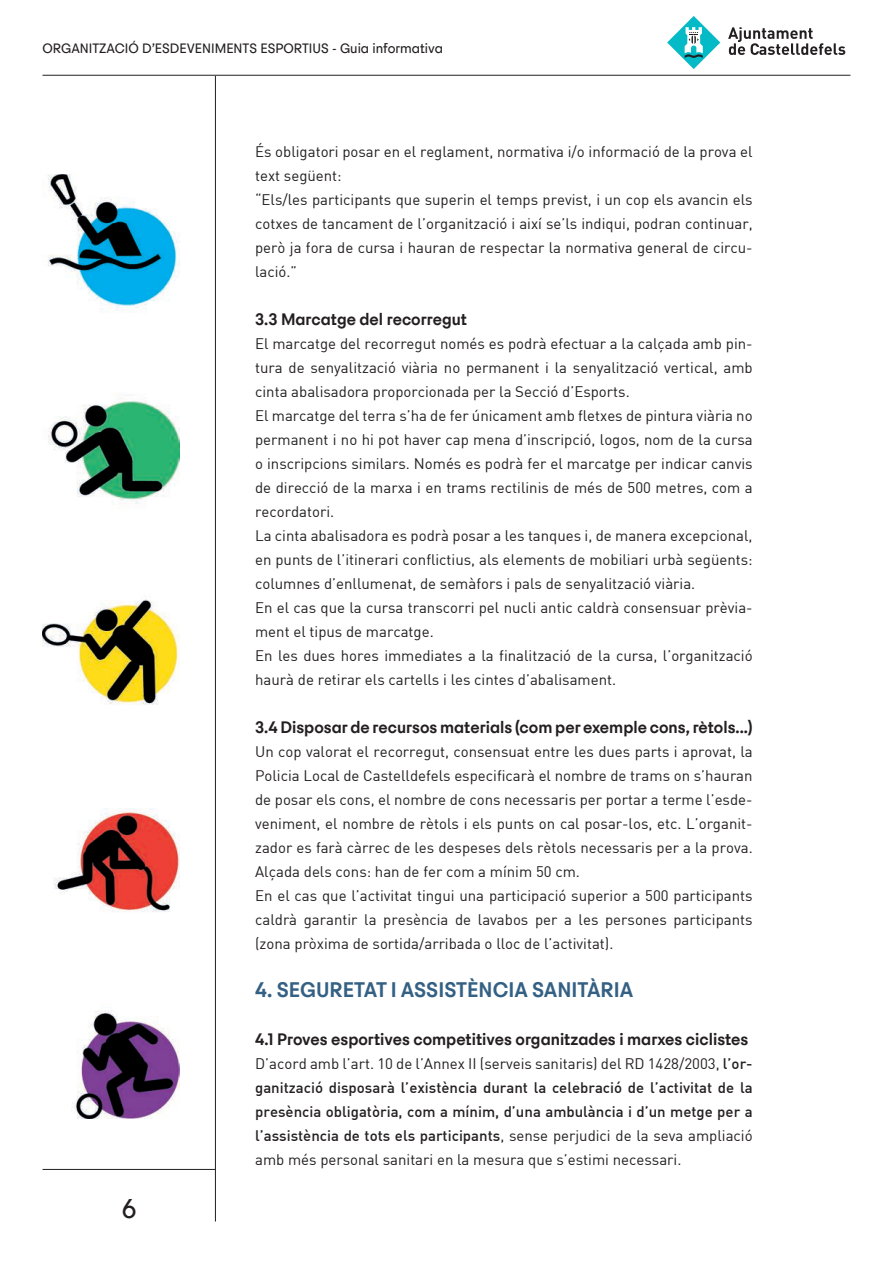
<style>
.page{position:relative;width:893px;height:1263px;background:#fff}
.page>*{position:absolute;margin:0;border:0;box-sizing:border-box;transform-origin:0 0}
.t1{font:27px "Steradian Castelldefels";color:#231f20}
.t2{font:500 21px "Steradian Castelldefels";color:#346084}
.t3{font:500 16.5px "Steradian Castelldefels";color:#231f20}
.t4{font:15px/24px "DIN";color:#231f20}
.t5{font:500 15px/24px "DIN";color:#231f20;text-align:justify}
.t6{font:13.5px "Steradian Castelldefels";color:#231f20}
.s1{font-weight:400}
</style>
<div class="page">
<svg style="left:728px;top:27px;width:117px;height:28px"></svg>
<svg style="left:667px;top:16px;width:53px;height:53px"></svg>
<hr style="left:43px;top:75px;width:807px;height:1px;background:#231f20">
<img style="left:43px;top:174px;width:136px;height:944px">
<hr style="left:215px;top:76px;width:1px;height:1145px;background:#231f20">
<hr style="left:43px;top:1169px;width:172px;height:1px;background:#231f20">
<p class="t6" style="left:43px;top:40px;width:402px">ORGANITZACIÓ D’ESDEVENIMENTS ESPORTIUS - Guia informativa</p>
<h1 class="t1" style="left:122px;top:1193px;width:16px">6</h1>
<p class="t4" style="left:255px;top:140px;width:499px">És obligatori posar en el reglament, normativa i/o informació de la prova el text següent:<br>“Els/les participants que superin el temps previst, i un cop els avancin els cotxes de tancament de l’organització i així se’ls indiqui, podran continuar, però ja fora de cursa i hauran de respectar la normativa general de circu&shy;lació.”</p>
<p class="t3" style="left:255px;top:309px;width:213px">3.3 Marcatge del recorregut</p>
<p class="t4" style="left:255px;top:332px;width:499px">El marcatge del recorregut només es podrà efectuar a la calçada amb pin&shy;tura de senyalització viària no permanent i la senyalització vertical, amb cinta abalisadora proporcionada per la Secció d’Esports.<br>El marcatge del terra s’ha de fer únicament amb fletxes de pintura viària no permanent i no hi pot haver cap mena d’inscripció, logos, nom de la cursa o inscripcions similars. Només es podrà fer el marcatge per indicar canvis de direcció de la marxa i en trams rectilinis de més de 500 metres, com a recordatori.<br>La cinta abalisadora es podrà posar a les tanques i, de manera excepcional, en punts de l’itinerari conflictius, als elements de mobiliari urbà següents: columnes d’enllumenat, de semàfors i pals de senyalització viària.<br>En el cas que la cursa transcorri pel nucli antic caldrà consensuar prèvia&shy;ment el tipus de marcatge.<br>En les dues hores immediates a la finalització de la cursa, l’organització haurà de retirar els cartells i les cintes d’abalisament.</p>
<p class="t3" style="left:255px;top:717px;width:499px">3.4 Disposar de recursos materials (com per exemple cons, rètols...)</p>
<p class="t4" style="left:255px;top:740px;width:499px">Un cop valorat el recorregut, consensuat entre les dues parts i aprovat, la Policia Local de Castelldefels especificarà el nombre de trams on s’hauran de posar els cons, el nombre de cons necessaris per portar a terme l’esde&shy;veniment, el nombre de rètols i els punts on cal posar-los, etc. L’organit&shy;zador es farà càrrec de les despeses dels rètols necessaris per a la prova.<br>Alçada dels cons: han de fer com a mínim 50 cm.<br>En el cas que l’activitat tingui una participació superior a 500 participants caldrà garantir la presència de lavabos per a les persones participants (zona pròxima de sortida/arribada o lloc de l’activitat).</p>
<h2 class="t2" style="left:255px;top:977px;width:380px">4. SEGURETAT I ASSISTÈNCIA SANITÀRIA</h2>
<p class="t3" style="left:255px;top:1029px;width:495px">4.1 Proves esportives competitives organitzades i marxes ciclistes</p>
<p class="t5" style="left:255px;top:1051px;width:499px"><span class="s1">D’acord amb l’art. 10 de l’Annex II (serveis sanitaris) del RD 1428/2003,</span> l’or&shy;ganització disposarà l’existència durant la celebració de l’activitat de la presència obligatòria, com a mínim, d’una ambulància i d’un metge per a l’assistència de tots els participants<span class="s1">, sense perjudici de la seva ampliació amb més personal sanitari en la mesura que s’estimi necessari.</span></p>
</div>
